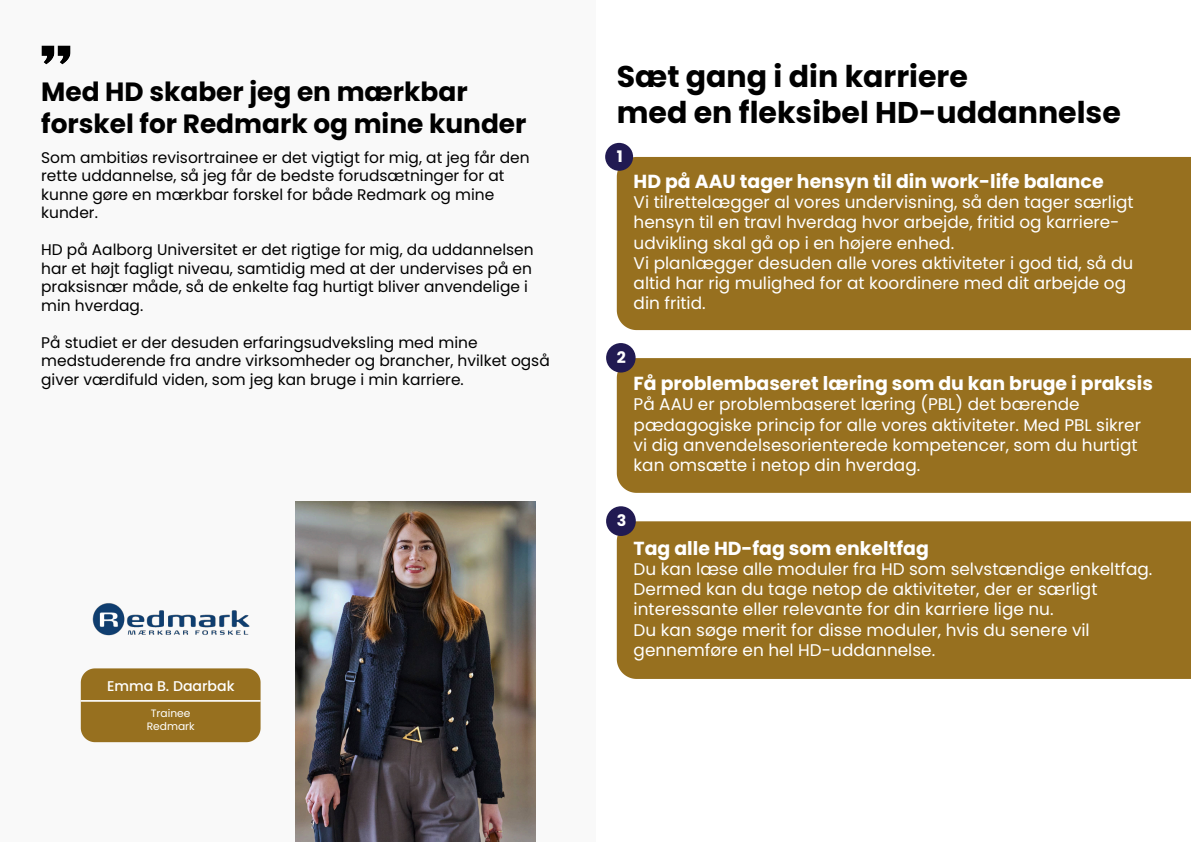
<style>
.page{position:relative;width:1191px;height:842px;background:#fff}
.page>*{position:absolute;margin:0;border:0;box-sizing:border-box;transform-origin:0 0}
.t1{font:700 30px/36px "Poppins";color:#000}
.t2{font:700 26.4px/31.6px "Poppins";color:#000}
.t3{font:700 18.8px "Poppins";color:#fff}
.t4{font:16.8px/20.2px "Poppins";color:#fff}
.t5{font:700 15.8px "Poppins";color:#fff}
.t6{font:15.4px/18.6px "Poppins";color:#000}
.t7{font:500 14.2px "Poppins";color:#fff}
.t8{font:10.6px/12.8px "Poppins";color:#fff;text-align:center}
</style>
<div class="page">
<div style="left:0;top:0;width:595px;height:842px;background:#f4f4f4"></div>
<img style="left:296px;top:501px;width:239px;height:341px">
<img style="left:92px;top:603px;width:158px;height:33px">
<div style="left:81px;top:668px;width:179px;height:74px;background:#97701f"></div>
<hr style="left:81px;top:700px;width:179px;height:2px;background:#fff">
<img style="left:41px;top:45px;width:30px;height:20px">
<div style="left:617px;top:157px;width:574px;height:173px;background:#97701f"></div>
<div style="left:617px;top:358px;width:574px;height:135px;background:#97701f"></div>
<div style="left:617px;top:521px;width:574px;height:158px;background:#97701f"></div>
<div style="left:605px;top:143px;width:28px;height:28px;background:#211a52;border-radius:50%"></div>
<div style="left:606px;top:343px;width:29px;height:29px;background:#211a52;border-radius:50%"></div>
<div style="left:606px;top:506px;width:30px;height:30px;background:#211a52;border-radius:50%"></div>
<h2 class="t2" style="left:41px;top:76px;width:487px">Med HD skaber jeg en mærkbar forskel for Redmark og mine kunder</h2>
<p class="t6" style="left:41px;top:148px;width:490px">Som ambitiøs revisortrainee er det vigtigt for mig, at jeg får den rette uddannelse, så jeg får de bedste forudsætninger for at kunne gøre en mærkbar forskel for både Redmark og mine kunder.</p>
<p class="t6" style="left:41px;top:241px;width:494px">HD på Aalborg Universitet er det rigtige for mig, da uddannelsen har et højt fagligt niveau, samtidig med at der undervises på en praksisnær måde, så de enkelte fag hurtigt bliver anvendelige i min hverdag.</p>
<p class="t6" style="left:41px;top:333px;width:510px">På studiet er der desuden erfaringsudveksling med mine medstuderende fra andre virksomheder og brancher, hvilket også giver værdifuld viden, som jeg kan bruge i min karriere.</p>
<p class="t7" style="left:107px;top:678px;width:129px">Emma B. Daarbak</p>
<p class="t8" style="left:147px;top:707px;width:49px">Trainee<br>Redmark</p>
<h1 class="t1" style="left:617px;top:59px;width:505px">Sæt gang i din karriere<br>med en fleksibel HD-uddannelse</h1>
<p class="t5" style="left:617px;top:147px;width:7px">1</p>
<p class="t3" style="left:633px;top:170px;width:471px">HD på AAU tager hensyn til din work-life balance</p>
<p class="t4" style="left:633px;top:192px;width:501px">Vi tilrettelægger al vores undervisning, så den tager særligt hensyn til en travl hverdag hvor arbejde, fritid og karriere&shy;udvikling skal gå op i en højere enhed.<br>Vi planlægger desuden alle vores aktiviteter i god tid, så du altid har rig mulighed for at koordinere med dit arbejde og din fritid.</p>
<p class="t5" style="left:617px;top:348px;width:11px">2</p>
<p class="t3" style="left:633px;top:373px;width:521px">Få problembaseret læring som du kan bruge i praksis</p>
<p class="t4" style="left:633px;top:394px;width:509px">På AAU er problembaseret læring (PBL) det bærende pædagogiske princip for alle vores aktiviteter. Med PBL sikrer vi dig anvendelsesorienterede kompetencer, som du hurtigt kan omsætte i netop din hverdag.</p>
<p class="t5" style="left:617px;top:512px;width:11px">3</p>
<p class="t3" style="left:633px;top:537px;width:297px">Tag alle HD-fag som enkeltfag</p>
<p class="t4" style="left:633px;top:559px;width:520px">Du kan læse alle moduler fra HD som selvstændige enkeltfag.<br>Dermed kan du tage netop de aktiviteter, der er særligt interessante eller relevante for din karriere lige nu.<br>Du kan søge merit for disse moduler, hvis du senere vil gennemføre en hel HD-uddannelse.</p>
</div>
